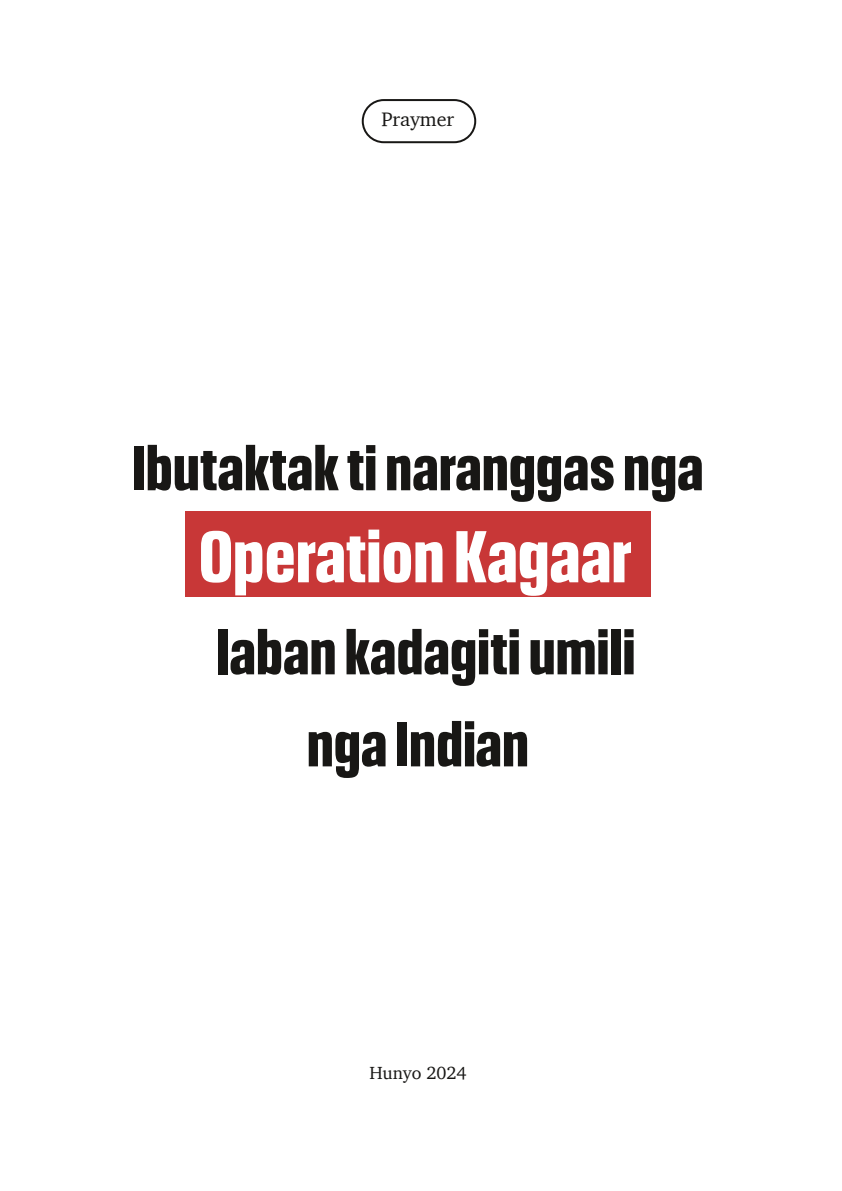
<style>
.page{position:relative;width:842px;height:1191px;background:#fff}
.page>*{position:absolute;margin:0;border:0;box-sizing:border-box;transform-origin:0 0}
.t1{font:700 70px "Headlines";color:#fff}
.t2{font:700 60px/92px "Headlines";color:#181715;text-align:center}
.t3{font:20px "Charter";letter-spacing:-.005em;color:#181715}
.t4{font:18px "Charter";color:#181715}
</style>
<div class="page">
<div style="left:185px;top:511px;width:465px;height:86px;background:#c83737"></div>
<div style="left:362px;top:99px;width:114px;height:44px;border:2px solid #181715;border-radius:21px"></div>
<p class="t3" style="left:382px;top:107px;width:74px">Praymer</p>
<p class="t2" style="left:132px;top:420px;width:573px">Ibutaktak ti naranggas nga</p>
<p class="t1" style="left:199px;top:505px;width:434px">Operation Kagaar</p>
<p class="t2" style="left:216px;top:604px;width:421px">laban kadagiti umili nga Indian</p>
<p class="t4" style="left:369px;top:1060px;width:99px">Hunyo 2024</p>
</div>
